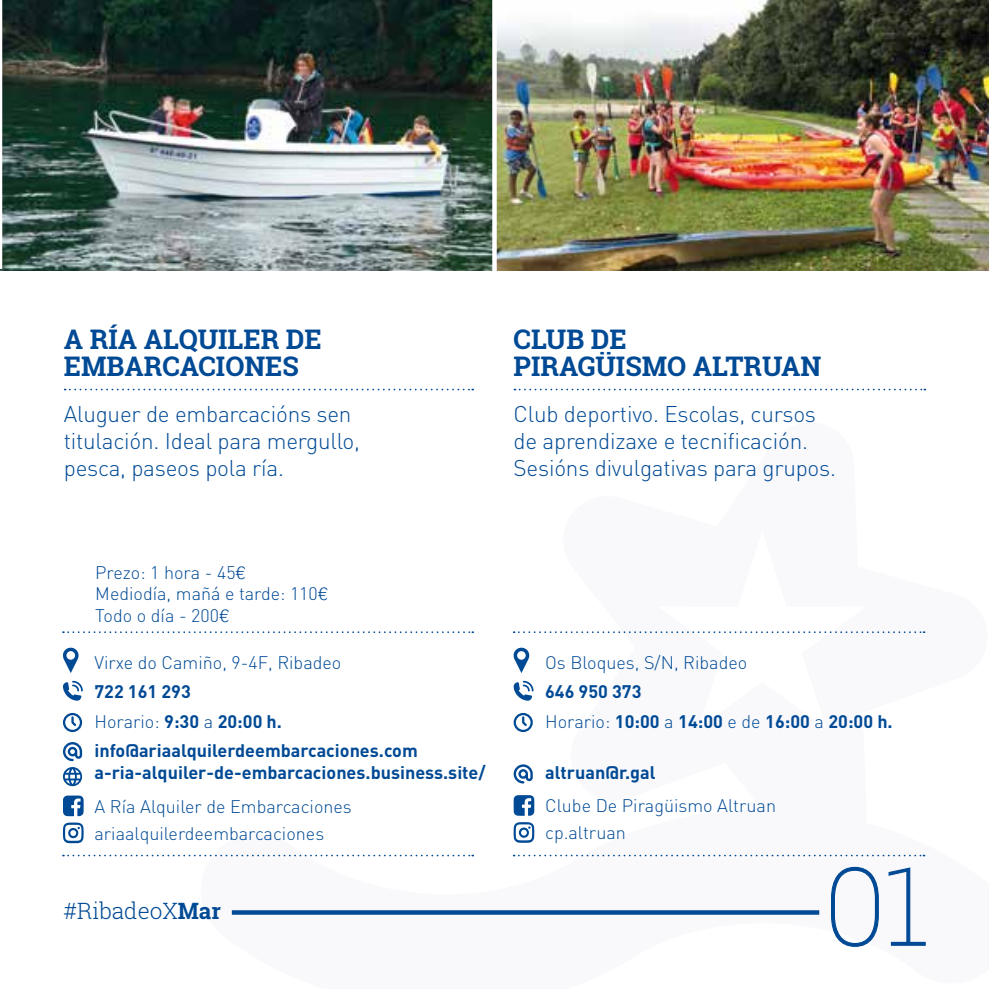
<style>
.page{position:relative;width:989px;height:989px;background:#fff}
.page>*{position:absolute;margin:0;border:0;box-sizing:border-box;transform-origin:0 0}
.t1{font:700 27px/27px "Roboto Slab";color:#004a95}
.t2{font:300 22.5px/27px "DIN";letter-spacing:-.01em;color:#004a95}
.t3{font:300 22.5px "Roboto Slab";color:#004a95}
.t4{font:300 18px/27px "DIN";color:#004a95}
.t5{font:700 18px/29px "DIN";color:#004a95}
.s1{font-family:"Helvetica"}
.s2{font-weight:300}
.s3{font-weight:700}
</style>
<div class="page">
<svg style="left:232px;top:910px;width:587px;height:4px;background:#0e549b"></svg>
<svg style="left:831px;top:866px;width:95px;height:81px"></svg>
<svg style="left:65px;top:389px;width:408px;height:1px"></svg>
<svg style="left:514px;top:389px;width:411px;height:1px"></svg>
<img style="left:0;top:0;width:492px;height:270px">
<img style="left:497px;top:0;width:492px;height:270px">
<hr style="left:0;top:0;width:2px;height:269px;background:#fff">
<svg style="left:513px;top:647px;width:16px;height:26px"></svg>
<svg style="left:513px;top:681px;width:20px;height:19px"></svg>
<svg style="left:513px;top:712px;width:20px;height:21px"></svg>
<svg style="left:513px;top:764px;width:20px;height:19px"></svg>
<svg style="left:513px;top:795px;width:21px;height:20px"></svg>
<svg style="left:513px;top:822px;width:21px;height:20px"></svg>
<svg style="left:513px;top:631px;width:411px;height:2px"></svg>
<svg style="left:513px;top:854px;width:411px;height:2px"></svg>
<svg style="left:63px;top:647px;width:16px;height:26px"></svg>
<svg style="left:63px;top:681px;width:20px;height:19px"></svg>
<svg style="left:63px;top:712px;width:20px;height:21px"></svg>
<svg style="left:63px;top:742px;width:19px;height:19px"></svg>
<svg style="left:63px;top:767px;width:19px;height:19px"></svg>
<svg style="left:63px;top:795px;width:21px;height:21px"></svg>
<svg style="left:63px;top:822px;width:21px;height:21px"></svg>
<svg style="left:63px;top:631px;width:410px;height:2px"></svg>
<svg style="left:63px;top:854px;width:410px;height:2px"></svg>
<h1 class="t1" style="left:64px;top:325px;width:259px">A RÍA ALQUILER DE<br>EMBARCACIONES</h1>
<p class="t2" style="left:64px;top:400px;width:297px">Aluguer de embarcacións sen titulación. Ideal para mergullo, pesca, paseos pola ría.</p>
<h1 class="t1" style="left:513px;top:325px;width:309px">CLUB DE<br>PIRAGÜISMO ALTRUAN</h1>
<p class="t2" style="left:513px;top:400px;width:324px">Club deportivo. Escolas, cursos de aprendizaxe e tecnificación.<br>Sesións divulgativas para grupos.</p>
<p class="t4" style="left:95px;top:561px;width:234px;line-height:21.6px">Prezo: 1 hora - 45<span class="s1">€<br></span>Mediodía, mañá e tarde: 110<span class="s1">€<br></span>Todo o día - 200<span class="s1">€</span></p>
<p class="t4" style="left:94px;top:648px;width:248px">Virxe do Camiño, 9-4F, Ribadeo</p>
<p class="t5" style="left:94px;top:676px;width:325px">722 161 293<br><span class="s2">Horario:</span> 9:30 <span class="s2">a</span> 20:00 h. info@ariaalquilerdeembarcaciones.com</p>
<p class="t5" style="left:94px;top:757px;width:393px">a-ria-alquiler-de-embarcaciones.business.site/</p>
<p class="t4" style="left:94px;top:792px;width:259px">A Ría Alquiler de Embarcaciones ariaalquilerdeembarcaciones</p>
<p class="t3" style="left:64px;top:895px;width:159px">#RibadeoX<span class="s3">Mar</span></p>
<p class="t4" style="left:545px;top:648px;width:204px">Os Bloques, S/N, Ribadeo</p>
<p class="t5" style="left:545px;top:676px;width:349px">646 950 373<br><span class="s2">Horario:</span> 10:00 <span class="s2">a</span> 14:00 <span class="s2">e de</span> 16:00 <span class="s2">a</span> 20:00 h.</p>
<p class="t5" style="left:545px;top:757px;width:112px">altruan@r.gal</p>
<p class="t4" style="left:545px;top:792px;width:232px">Clube De Piragüismo Altruan cp.altruan</p>
</div>
